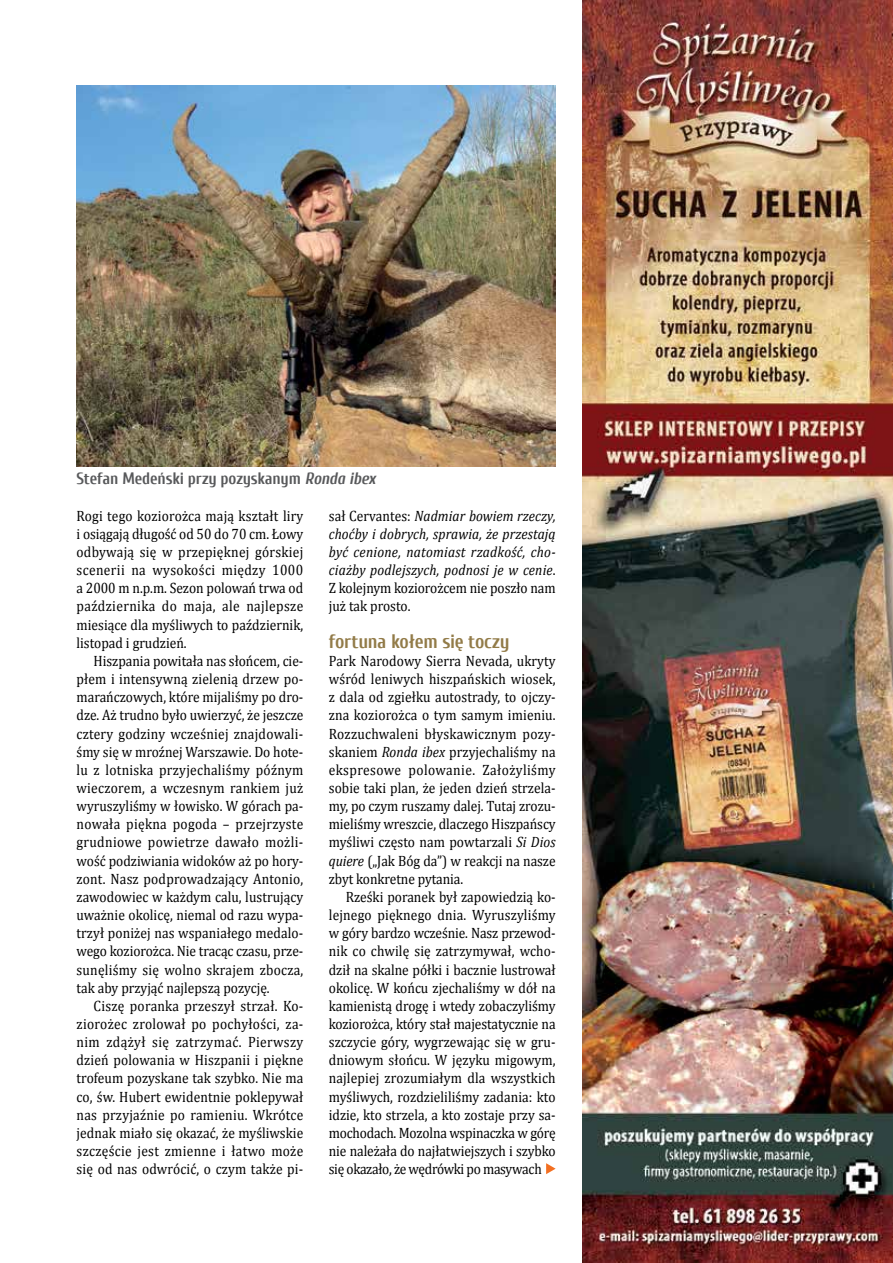
<style>
.page{position:relative;width:893px;height:1263px;background:#fff}
.page>*{position:absolute;margin:0;border:0;box-sizing:border-box;transform-origin:0 0}
.t1{font:700 19.5px "Cuprum";letter-spacing:-.015em;color:#927b48}
.t2{font:700 16.5px "Cuprum";letter-spacing:-.01em;color:#58595b}
.t3{font:15px/18.1px "Cambria";color:#000;text-align:justify;scale:.9 1}
.t4{font:italic 15px/18.1px "Cambria";letter-spacing:.015em;color:#000;text-align:justify;scale:.9 1}
.s1{font-style:italic}
.s2{font-style:normal}
</style>
<div class="page">
<img style="left:583px;top:0;width:310px;height:1263px">
<img style="left:77px;top:85px;width:479px;height:381px">
<svg style="left:546px;top:1163px;width:10px;height:11px"></svg>
<p class="t2" style="left:77px;top:470px;width:301px">Stefan Medeński przy pozyskanym <span class="s1">Ronda ibex</span></p>
<p class="t3" style="left:77px;top:507px;width:254px">Rogi tego koziorożca mają kształt liry i osiągają długość od 50 do 70 cm. Łowy odbywają się w przepięknej górskiej scenerii na wysokości między 1000 a 2000 m n.p.m. Sezon polowań trwa od października do maja, ale najlepsze miesiące dla myśliwych to październik, listopad i grudzień.</p>
<p class="t3" style="left:77px;top:652px;width:254px;text-indent:17px">Hiszpania powitała nas słońcem, cie&shy;płem i intensywną zielenią drzew po&shy;marańczowych, które mijaliśmy po dro&shy;dze. Aż trudno było uwierzyć, że jeszcze cztery godziny wcześniej znajdowali&shy;śmy się w mroźnej Warszawie. Do hote&shy;lu z lotniska przyjechaliśmy późnym wieczorem, a wczesnym rankiem już wyruszyliśmy w łowisko. W górach pa&shy;nowała piękna pogoda – przejrzyste grudniowe powietrze dawało możli&shy;wość podziwiania widoków aż po hory&shy;zont. Nasz podprowadzający Antonio, zawodowiec w każdym calu, lustrujący uważnie okolicę, niemal od razu wypa&shy;trzył poniżej nas wspaniałego medalo&shy;wego koziorożca. Nie tracąc czasu, prze&shy;sunęliśmy się wolno skrajem zbocza, tak aby przyjąć najlepszą pozycję.</p>
<p class="t3" style="left:77px;top:997px;width:254px;text-indent:17px">Ciszę poranka przeszył strzał. Ko&shy;ziorożec zrolował po pochyłości, za&shy;nim zdążył się zatrzymać. Pierwszy dzień polowania w Hiszpanii i piękne trofeum pozyskane tak szybko. Nie ma co, św. Hubert ewidentnie poklepywał nas przyjaźnie po ramieniu. Wkrótce jednak miało się okazać, że myśliwskie szczęście jest zmienne i łatwo może się od nas odwrócić, o czym także pi-</p>
<p class="t4" style="left:329px;top:506px;width:254px"><span class="s2">sał Cervantes:</span> Nadmiar bowiem rzeczy, choćby i dobrych, sprawia, że przestają być cenione, natomiast rzadkość, cho&shy;ciażby podlejszych, podnosi je w cenie<span class="s2">.<br>Z kolejnym koziorożcem nie poszło nam już tak prosto.</span></p>
<h1 class="t1" style="left:329px;top:630px;width:182px">fortuna kołem się toczy</h1>
<p class="t3" style="left:329px;top:652px;width:254px">Park Narodowy Sierra Nevada, ukryty wśród leniwych hiszpańskich wiosek, z dala od zgiełku autostrady, to ojczy&shy;zna koziorożca o tym samym imieniu.<br>Rozzuchwaleni błyskawicznym pozy&shy;skaniem <span class="s1">Ronda ibex</span> przyjechaliśmy na ekspresowe polowanie. Założyliśmy sobie taki plan, że jeden dzień strzela&shy;my, po czym ruszamy dalej. Tutaj zrozu&shy;mieliśmy wreszcie, dlaczego Hiszpańscy myśliwi często nam powtarzali <span class="s1">Si Dios quiere</span> („Jak Bóg da”) w reakcji na nasze zbyt konkretne pytania.</p>
<p class="t3" style="left:329px;top:888px;width:254px;text-indent:17px">Rześki poranek był zapowiedzią ko&shy;lejnego pięknego dnia. Wyruszyliśmy w góry bardzo wcześnie. Nasz przewod&shy;nik co chwilę się zatrzymywał, wcho&shy;dził na skalne półki i bacznie lustrował okolicę. W końcu zjechaliśmy w dół na kamienistą drogę i wtedy zobaczyliśmy koziorożca, który stał majestatycznie na szczycie góry, wygrzewając się w gru&shy;dniowym słońcu. W języku migowym, najlepiej zrozumiałym dla wszystkich myśliwych, rozdzieliliśmy zadania: kto idzie, kto strzela, a kto zostaje przy sa&shy;mochodach. Mozolna wspinaczka w górę nie należała do najłatwiejszych i szybko się okazało, że wędrówki po masywach</p>
</div>
